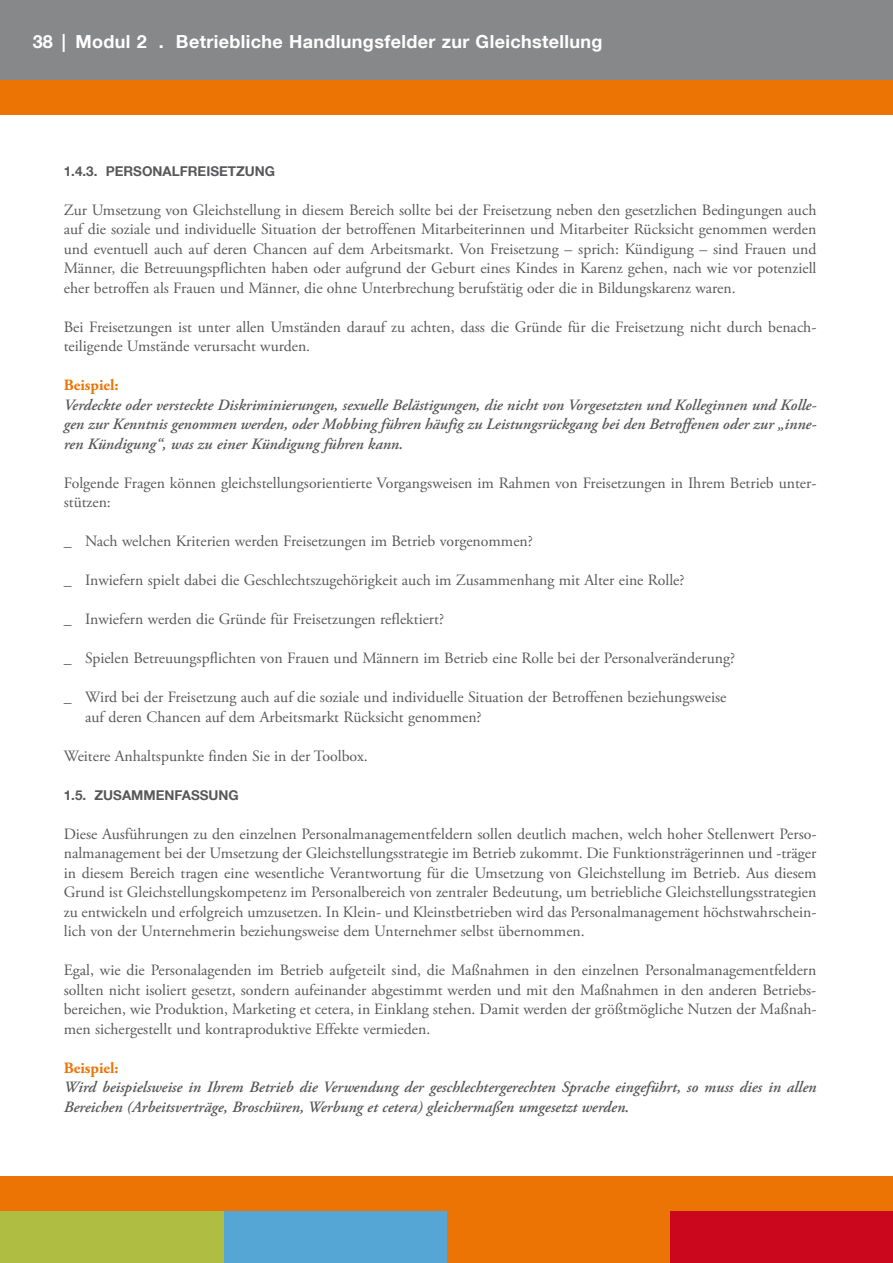
<style>
.page{position:relative;width:893px;height:1263px;background:#fff}
.page>*{position:absolute;margin:0;border:0;box-sizing:border-box;transform-origin:0 0}
.t1{font:700 18px "Helvetica Neue LT Com";letter-spacing:.02em;color:#fff}
.t2{font:15.75px/19.5px "Adobe Garamond Pro";color:#58585a;text-align:justify}
.t3{font:italic 600 15.75px/19.5px "Adobe Garamond Pro";color:#58585a;text-align:justify}
.t4{font:700 15.75px "Adobe Garamond Pro";color:#ec7405}
.t5{font:700 13.5px "Helvetica Neue LT Com";color:#58585a}
</style>
<div class="page">
<div style="left:0;top:0;width:893px;height:82px;background:#87888a"></div>
<div style="left:0;top:81px;width:893px;height:34px;background:#ec7405"></div>
<div style="left:670px;top:1178px;width:223px;height:85px;background:#ca071d"></div>
<div style="left:446px;top:1178px;width:224px;height:85px;background:#ec7405"></div>
<div style="left:223px;top:1178px;width:223px;height:85px;background:#55a5d5"></div>
<div style="left:0;top:1178px;width:223px;height:85px;background:#afbd43"></div>
<div style="left:0;top:1177px;width:893px;height:34px;background:#ec7405"></div>
<p class="t1" style="left:33px;top:30px;width:571px">38 | MODUL 2 . BETRIEBLICHE HANDLUNGSFELDER ZUR GLEICHSTELLUNG</p>
<p class="t5" style="left:64px;top:162px;width:213px">1.4.3. PERSONALFREISETZUNG</p>
<p class="t2" style="left:64px;top:200px;width:754px">Zur Umsetzung von Gleichstellung in diesem Bereich sollte bei der Freisetzung neben den gesetzlichen Bedingungen auch auf die soziale und individuelle Situation der betroffenen Mitarbeiterinnen und Mitarbeiter Rücksicht genommen werden und eventuell auch auf deren Chancen auf dem Arbeitsmarkt. Von Freisetzung – sprich: Kündigung – sind Frauen und Männer, die Betreuungspflichten haben oder aufgrund der Geburt eines Kindes in Karenz gehen, nach wie vor potenziell eher betroffen als Frauen und Männer, die ohne Unterbrechung berufstätig oder die in Bildungskarenz waren.</p>
<p class="t2" style="left:64px;top:317px;width:754px">Bei Freisetzungen ist unter allen Umständen darauf zu achten, dass die Gründe für die Freisetzung nicht durch benach&shy;teiligende Umstände verursacht wurden.</p>
<p class="t4" style="left:64px;top:376px;width:56px">Beispiel:</p>
<p class="t3" style="left:64px;top:395px;width:754px">Verdeckte oder versteckte Diskriminierungen, sexuelle Belästigungen, die nicht von Vorgesetzten und Kolleginnen und Kolle&shy;gen zur Kenntnis genommen werden, oder Mobbing führen häufig zu Leistungsrückgang bei den Betroffenen oder zur „inne&shy;ren Kündigung“, was zu einer Kündigung führen kann.</p>
<p class="t2" style="left:64px;top:473px;width:754px">Folgende Fragen können gleichstellungsorientierte Vorgangsweisen im Rahmen von Freisetzungen in Ihrem Betrieb unter&shy;stützen:</p>
<p class="t2" style="left:64px;top:532px;width:471px">_ Nach welchen Kriterien werden Freisetzungen im Betrieb vorgenommen?</p>
<p class="t2" style="left:64px;top:571px;width:622px">_ Inwiefern spielt dabei die Geschlechtszugehörigkeit auch im Zusammenhang mit Alter eine Rolle?</p>
<p class="t2" style="left:64px;top:610px;width:382px">_ Inwiefern werden die Gründe für Freisetzungen reflektiert?</p>
<p class="t2" style="left:64px;top:649px;width:673px">_ Spielen Betreuungspflichten von Frauen und Männern im Betrieb eine Rolle bei der Personalveränderung?</p>
<p class="t2" style="left:85px;top:688px;width:643px;text-indent:-21px">_ Wird bei der Freisetzung auch auf die soziale und individuelle Situation der Betroffenen beziehungsweise auf deren Chancen auf dem Arbeitsmarkt Rücksicht genommen?</p>
<p class="t2" style="left:64px;top:746px;width:306px">Weitere Anhaltspunkte finden Sie in der Toolbox.</p>
<p class="t5" style="left:64px;top:786px;width:177px">1.5. ZUSAMM ENFASSUNG</p>
<p class="t2" style="left:64px;top:824px;width:754px">Diese Ausführungen zu den einzelnen Personalmanagementfeldern sollen deutlich machen, welch hoher Stellenwert Perso&shy;nalmanagement bei der Umsetzung der Gleichstellungsstrategie im Betrieb zukommt. Die Funktionsträgerinnen und -träger in diesem Bereich tragen eine wesentliche Verantwortung für die Umsetzung von Gleichstellung im Betrieb. Aus diesem Grund ist Gleichstellungskompetenz im Personalbereich von zentraler Bedeutung, um betriebliche Gleichstellungsstrategien zu entwickeln und erfolgreich umzusetzen. In Klein- und Kleinstbetrieben wird das Personalmanagement höchstwahrschein&shy;lich von der Unternehmerin beziehungsweise dem Unternehmer selbst übernommen.</p>
<p class="t2" style="left:64px;top:961px;width:754px">Egal, wie die Personalagenden im Betrieb aufgeteilt sind, die Maßnahmen in den einzelnen Personalmanagementfeldern sollten nicht isoliert gesetzt, sondern aufeinander abgestimmt werden und mit den Maßnahmen in den anderen Betriebs&shy;bereichen, wie Produktion, Marketing et cetera, in Einklang stehen. Damit werden der größtmögliche Nutzen der Maßnah&shy;men sichergestellt und kontraproduktive Effekte vermieden.</p>
<p class="t4" style="left:64px;top:1058px;width:56px">Beispiel:</p>
<p class="t3" style="left:64px;top:1078px;width:754px">Wird beispielsweise in Ihrem Betrieb die Verwendung der geschlechtergerechten Sprache eingeführt, so muss dies in allen<br>Bereichen (Arbeitsverträge, Broschüren, Werbung et cetera) gleichermaßen umgesetzt werden.</p>
</div>
